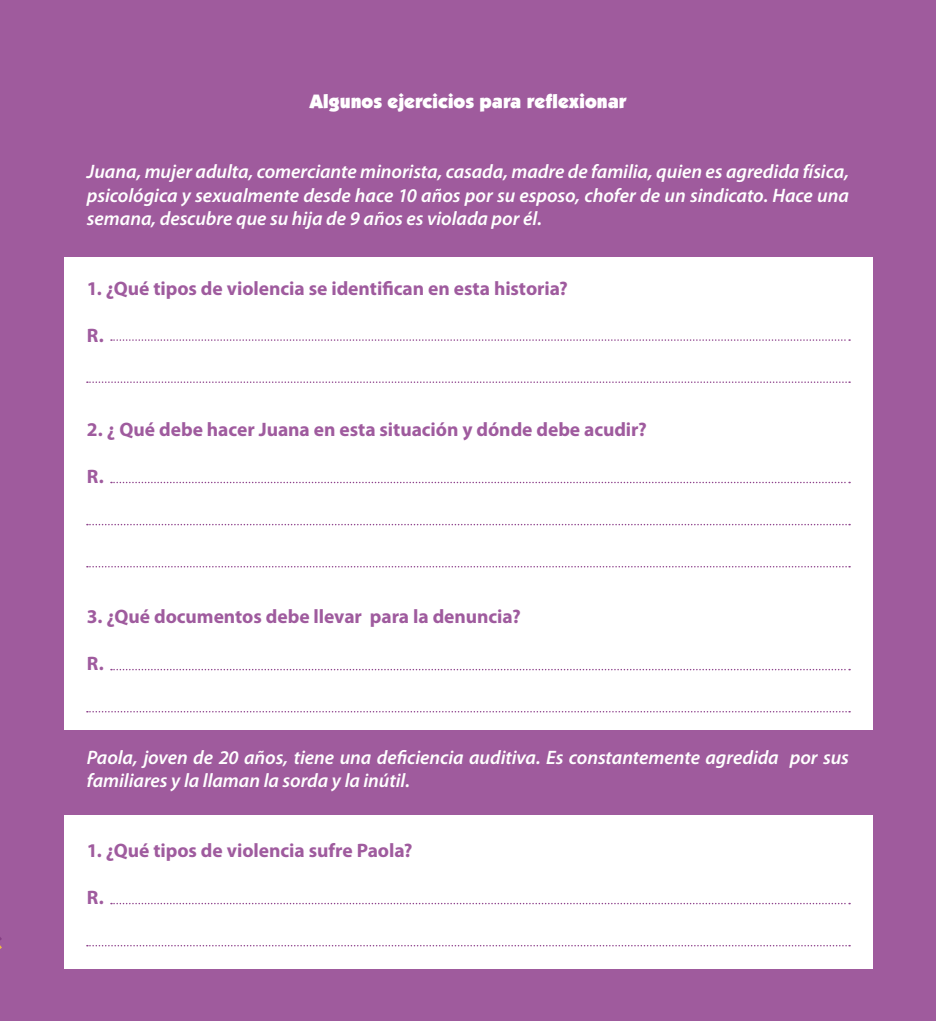
<style>
.page{position:relative;width:936px;height:1021px;background:#fff}
.page>*{position:absolute;margin:0;border:0;box-sizing:border-box;transform-origin:0 0}
.t1{font:italic 600 19.5px/23.4px "Myriad Pro";letter-spacing:-.005em;color:#fff;text-align:justify}
.t2{font:700 19.5px "Myriad Pro";letter-spacing:-.005em;color:#9f5b9e}
.t3{font:900 19.5px "Kabel IT Cby BT";color:#fff}
</style>
<div class="page">
<div style="left:0;top:0;width:935px;height:1020px;background:#9f5b9d"></div>
<div style="left:64px;top:257px;width:808px;height:472px;background:#fff"></div>
<div style="left:64px;top:815px;width:808px;height:153px;background:#fff"></div>
<svg style="left:87px;top:381px;width:763px;height:2px"></svg>
<svg style="left:87px;top:711px;width:763px;height:1px"></svg>
<svg style="left:111px;top:339px;width:739px;height:2px"></svg>
<svg style="left:111px;top:669px;width:739px;height:1px"></svg>
<svg style="left:87px;top:945px;width:763px;height:1px"></svg>
<svg style="left:111px;top:902px;width:739px;height:2px"></svg>
<svg style="left:87px;top:524px;width:763px;height:1px"></svg>
<svg style="left:87px;top:566px;width:763px;height:1px"></svg>
<svg style="left:111px;top:482px;width:739px;height:1px"></svg>
<p class="t3" style="left:309px;top:89px;width:319px">Algunos ejercicios para reflexionar</p>
<p class="t1" style="left:87px;top:160px;width:763px">Juana, mujer adulta, comerciante minorista, casada, madre de familia, quien es agredida física, psicológica y sexualmente desde hace 10 años por su esposo, chofer de un sindicato. Hace una semana, descubre que su hija de 9 años es violada por él.</p>
<p class="t2" style="left:87px;top:276px;width:482px">1. ¿Qué tipos de violencia se identifican en esta historia?</p>
<p class="t2" style="left:87px;top:323px;width:18px">R.</p>
<p class="t2" style="left:87px;top:416px;width:561px">2. ¿ Qué debe hacer Juana en esta situación y dónde debe acudir?</p>
<p class="t2" style="left:87px;top:463px;width:18px">R.</p>
<p class="t2" style="left:87px;top:604px;width:435px">3. ¿Qué documentos debe llevar para la denuncia?</p>
<p class="t2" style="left:87px;top:650px;width:18px">R.</p>
<p class="t1" style="left:87px;top:745px;width:763px">Paola, joven de 20 años, tiene una deficiencia auditiva. Es constantemente agredida por sus familiares y la llaman la sorda y la inútil.</p>
<p class="t2" style="left:87px;top:838px;width:327px">1. ¿Qué tipos de violencia sufre Paola?</p>
<p class="t2" style="left:87px;top:884px;width:18px">R.</p>
</div>
